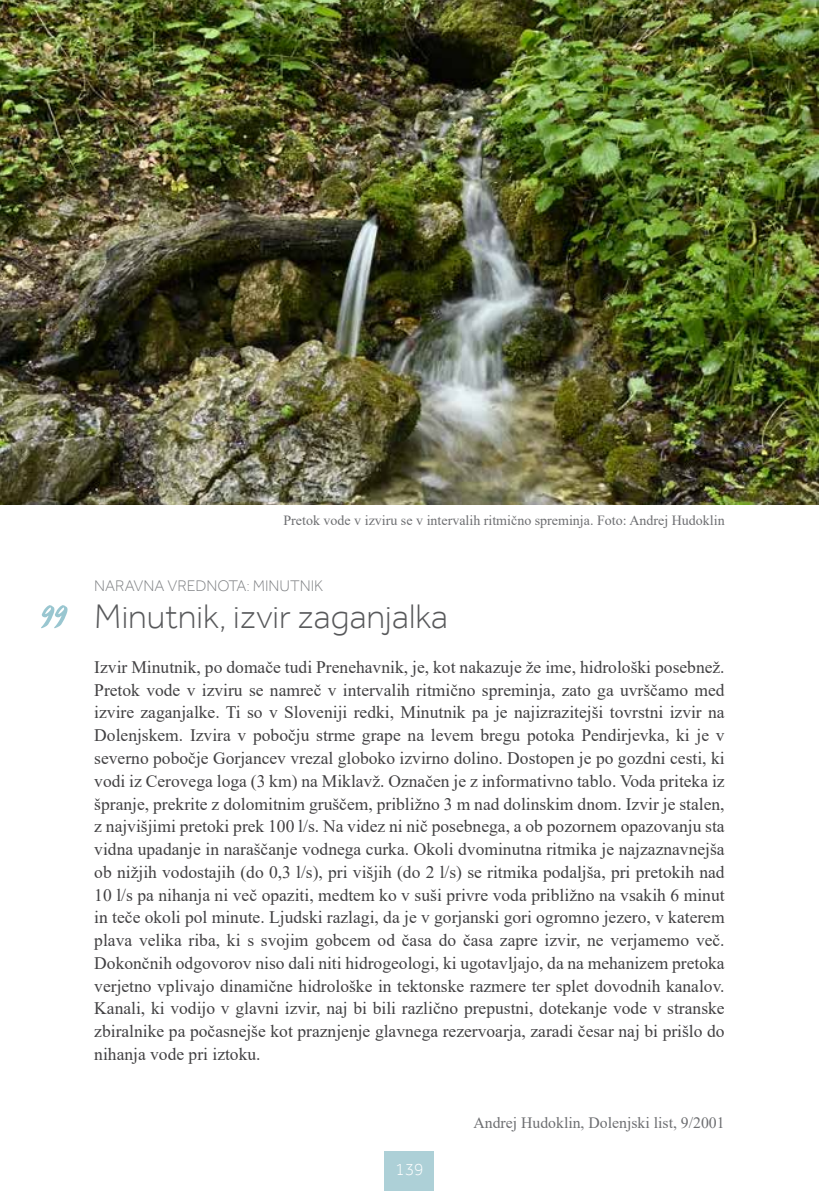
<style>
.page{position:relative;width:819px;height:1191px;background:#fff}
.page>*{position:absolute;margin:0;border:0;box-sizing:border-box;transform-origin:0 0}
.t1{font:300 35px "Effra";color:#58595b}
.t2{font:17.5px/22.8px "Times New Roman";color:#414042;text-align:justify}
.t3{font:300 17.5px "Effra";color:#fff}
.t4{font:15.75px "Times New Roman";color:#6d6e71}
.t5{font:300 15.75px "Effra";color:#808285}
.t6{font:14px "Times New Roman";color:#6d6e71}
.s1{font-family:"Mak Dah";font-weight:400;font-size:61.25px;color:#99c6d0}
</style>
<div class="page">
<div style="left:384px;top:1150px;width:50px;height:41px;background:#add0d7"></div>
<img style="left:0;top:0;width:819px;height:505px">
<p class="t6" style="left:283px;top:510px;width:442px">Pretok vode v izviru se v intervalih ritmično spreminja. Foto: Andrej Hudoklin</p>
<p class="t5" style="left:94px;top:576px;width:230px">NARAVNA VREDNOTA: MINUTNIK</p>
<h1 class="t1" style="left:41px;top:595px;width:408px"><span class="s1">99</span> Minutnik, izvir zaganjalka</h1>
<p class="t2" style="left:94px;top:655px;width:632px">Izvir Minutnik, po domače tudi Prenehavnik, je, kot nakazuje že ime, hidrološki posebnež.<br>Pretok vode v izviru se namreč v intervalih ritmično spreminja, zato ga uvrščamo med izvire zaganjalke. Ti so v Sloveniji redki, Minutnik pa je najizrazitejši tovrstni izvir na Dolenjskem. Izvira v pobočju strme grape na levem bregu potoka Pendirjevka, ki je v severno pobočje Gorjancev vrezal globoko izvirno dolino. Dostopen je po gozdni cesti, ki vodi iz Cerovega loga (3 km) na Miklavž. Označen je z informativno tablo. Voda priteka iz špranje, prekrite z dolomitnim gruščem, približno 3 m nad dolinskim dnom. Izvir je stalen, z najvišjimi pretoki prek 100 l/s. Na videz ni nič posebnega, a ob pozornem opazovanju sta vidna upadanje in naraščanje vodnega curka. Okoli dvominutna ritmika je najzaznavnejša ob nižjih vodostajih (do 0,3 l/s), pri višjih (do 2 l/s) se ritmika podaljša, pri pretokih nad 10 l/s pa nihanja ni več opaziti, medtem ko v suši privre voda približno na vsakih 6 minut in teče okoli pol minute. Ljudski razlagi, da je v gorjanski gori ogromno jezero, v katerem plava velika riba, ki s svojim gobcem od časa do časa zapre izvir, ne verjamemo več.<br>Dokončnih odgovorov niso dali niti hidrogeologi, ki ugotavljajo, da na mehanizem pretoka verjetno vplivajo dinamične hidrološke in tektonske razmere ter splet dovodnih kanalov.<br>Kanali, ki vodijo v glavni izvir, naj bi bili različno prepustni, dotekanje vode v stranske zbiralnike pa počasnejše kot praznjenje glavnega rezervoarja, zaradi česar naj bi prišlo do nihanja vode pri iztoku.</p>
<p class="t3" style="left:395px;top:1158px;width:30px">139</p>
<p class="t4" style="left:473px;top:1111px;width:253px">Andrej Hudoklin, Dolenjski list, 9/2001</p>
</div>
